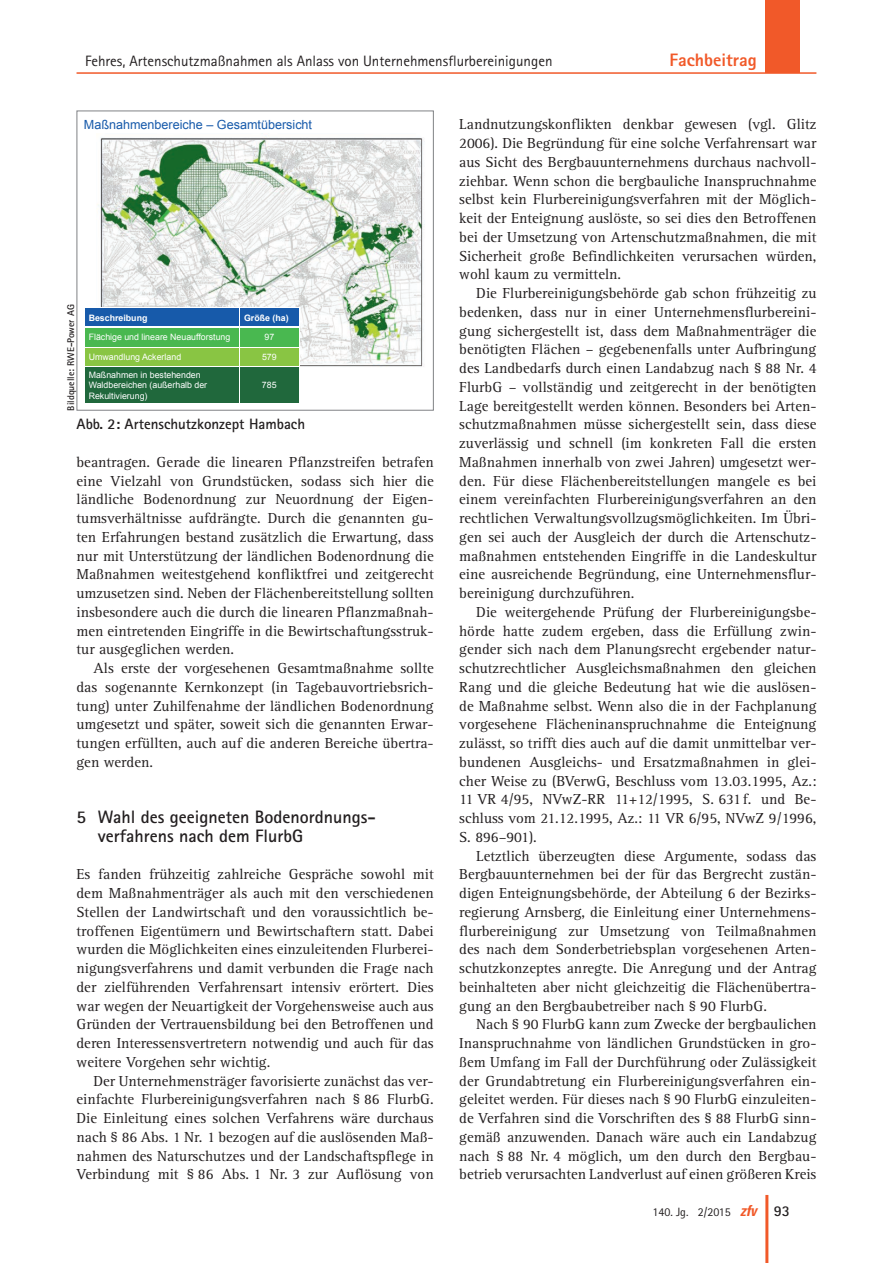
<style>
.page{position:relative;width:893px;height:1263px;background:#fff}
.page>*{position:absolute;margin:0;border:0;box-sizing:border-box;transform-origin:0 0}
._11_titel_1{font:700 18px/18.8px "Rotis Sans Serif";color:#231f20}
.t1{font:800 18px "Rotis Sans Serif";color:#f15929}
._01_normal{font:15px/18.8px "Rotis Serif";color:#231f20;text-align:justify}
._01_normal_oEZ_AA{font:15px/18.8px "Rotis Serif";color:#231f20;text-align:justify}
.t2{font:15px "Rotis Sans Serif";color:#231f20}
._05_abb{font:700 15px "Rotis Sans Serif";color:#231f20}
.t3{font:12.6px "Arial";color:#175aaa}
.t4{font:12px "Rotis Sans Serif";color:#231f20}
._05_abb_copyright{font:700 9.75px "Rotis Sans Serif";color:#231f20}
.t5{font:8.85px/10.6px "Arial";color:#fff}
.t6{font:700 8.85px "Arial";color:#fff}
.s1{font-family:"Univers";font-weight:700;font-style:italic;font-stretch:condensed;font-size:15px;color:#f15929}
.s2{font-weight:700;font-size:15px}
</style>
<div class="page">
<div style="left:765px;top:0;width:34px;height:72px;background:#f15929"></div>
<hr style="left:77px;top:72px;width:739px;height:2px;background:#f15929">
<hr style="left:765px;top:1195px;width:3px;height:68px;background:#f15929">
<img style="left:97px;top:135px;width:328px;height:232px">
<div style="left:84px;top:307px;width:215px;height:20px;background:#175aaa"></div>
<div style="left:84px;top:327px;width:215px;height:20px;background:#49b850"></div>
<div style="left:84px;top:347px;width:215px;height:20px;background:#89c543"></div>
<div style="left:84px;top:367px;width:215px;height:36px;background:#20683c"></div>
<hr style="left:239px;top:307px;width:1px;height:96px;background:#fff">
<hr style="left:84px;top:326px;width:215px;height:2px;background:#fff">
<hr style="left:84px;top:347px;width:215px;height:1px;background:#fff">
<hr style="left:84px;top:366px;width:215px;height:1px;background:#fff">
<hr style="left:84px;top:307px;width:1px;height:96px;background:#fff">
<hr style="left:299px;top:307px;width:1px;height:96px;background:#fff">
<hr style="left:84px;top:307px;width:215px;height:1px;background:#fff">
<div style="left:77px;top:111px;width:357px;height:300px;border:1px solid #808285"></div>
<p class="t2" style="left:85px;top:52px;width:469px">Fehres, Artenschutzmaßnahmen als Anlass von Unternehmensflurbereinigungen</p>
<p class="t1" style="left:670px;top:48px;width:89px">Fachbeitrag</p>
<p class="t3" style="left:84px;top:116px;width:230px">Maßnahmenbereiche – Gesamtübersicht</p>
<p class="_05_abb_copyright" style="left:65px;top:411px;width:108px;rotate:-90deg">Bildquelle: RWE-Power AG</p>
<p class="t6" style="left:89px;top:312px;width:60px">Beschreibung</p>
<p class="t6" style="left:244px;top:312px;width:46px">Größe (ha)</p>
<p class="t5" style="left:89px;top:332px;width:143px">Flächige und lineare Neuaufforstung</p>
<p class="t5" style="left:264px;top:332px;width:11px">97</p>
<p class="t5" style="left:89px;top:352px;width:94px">Umwandlung Ackerland</p>
<p class="t5" style="left:262px;top:352px;width:16px">579</p>
<p class="t5" style="left:89px;top:369px;width:120px">Maßnahmen in bestehenden<br>Waldbereichen (außerhalb der<br>Rekultivierung)</p>
<p class="t5" style="left:262px;top:380px;width:16px">785</p>
<p class="_05_abb" style="left:77px;top:415px;width:230px">Abb. 2: Artenschutzkonzept Hambach</p>
<p class="_01_normal" style="left:77px;top:453px;width:359px">beantragen. Gerade die linearen Pflanzstreifen betrafen eine Vielzahl von Grundstücken, sodass sich hier die ländliche Bodenordnung zur Neuordnung der Eigen&shy;tumsverhältnisse aufdrängte. Durch die genannten gu&shy;ten Erfahrungen bestand zusätzlich die Erwartung, dass nur mit Unterstützung der ländlichen Bodenordnung die Maßnahmen weitestgehend konfliktfrei und zeitgerecht umzusetzen sind. Neben der Flächenbereitstellung sollten insbesondere auch die durch die linearen Pflanzmaßnah&shy;men eintretenden Eingriffe in die Bewirtschaftungsstruk&shy;tur ausgeglichen werden.</p>
<p class="_01_normal" style="left:77px;top:659px;width:359px;text-indent:17px">Als erste der vorgesehenen Gesamtmaßnahme sollte das sogenannte Kernkonzept (in Tagebauvortriebsrich&shy;tung) unter Zuhilfenahme der ländlichen Bodenordnung umgesetzt und später, soweit sich die genannten Erwar&shy;tungen erfüllten, auch auf die anderen Bereiche übertra&shy;gen werden.</p>
<p class="_11_titel_1" style="left:98px;top:807px;width:279px;text-indent:-21px">5 Wahl des geeigneten Bodenordnungs&shy;verfahrens nach dem FlurbG</p>
<p class="_01_normal_oEZ_AA" style="left:77px;top:865px;width:359px">Es fanden frühzeitig zahlreiche Gespräche sowohl mit dem Maßnahmenträger als auch mit den verschiedenen Stellen der Landwirtschaft und den voraussichtlich be&shy;troffenen Eigentümern und Bewirtschaftern statt. Dabei wurden die Möglichkeiten eines einzuleitenden Flurberei&shy;nigungsverfahrens und damit verbunden die Frage nach der zielführenden Verfahrensart intensiv erörtert. Dies war wegen der Neuartigkeit der Vorgehensweise auch aus Gründen der Vertrauensbildung bei den Betroffenen und deren Interessensvertretern notwendig und auch für das weitere Vorgehen sehr wichtig.</p>
<p class="_01_normal" style="left:77px;top:1072px;width:359px;text-indent:17px">Der Unternehmensträger favorisierte zunächst das ver&shy;einfachte Flurbereinigungsverfahren nach § 86 FlurbG.<br>Die Einleitung eines solchen Verfahrens wäre durchaus nach § 86 Abs. 1 Nr. 1 bezogen auf die auslösenden Maß&shy;nahmen des Naturschutzes und der Landschaftspflege in Verbindung mit § 86 Abs. 1 Nr. 3 zur Auflösung von</p>
<p class="_01_normal" style="left:459px;top:115px;width:359px">Landnutzungskonflikten denkbar gewesen (vgl. Glitz 2006). Die Begründung für eine solche Verfahrensart war aus Sicht des Bergbauunternehmens durchaus nachvoll&shy;ziehbar. Wenn schon die bergbauliche Inanspruchnahme selbst kein Flurbereinigungsverfahren mit der Möglich&shy;keit der Enteignung auslöste, so sei dies den Betroffenen bei der Umsetzung von Artenschutzmaßnahmen, die mit Sicherheit große Befindlichkeiten verursachen würden, wohl kaum zu vermitteln.</p>
<p class="_01_normal" style="left:459px;top:284px;width:359px;text-indent:17px">Die Flurbereinigungsbehörde gab schon frühzeitig zu bedenken, dass nur in einer Unternehmensflurbereini&shy;gung sichergestellt ist, dass dem Maßnahmenträger die benötigten Flächen – gegebenenfalls unter Aufbringung des Landbedarfs durch einen Landabzug nach § 88 Nr. 4<br>FlurbG – vollständig und zeitgerecht in der benötigten Lage bereitgestellt werden können. Besonders bei Arten&shy;schutzmaßnahmen müsse sichergestellt sein, dass diese zuverlässig und schnell (im konkreten Fall die ersten Maßnahmen innerhalb von zwei Jahren) umgesetzt wer&shy;den. Für diese Flächenbereitstellungen mangele es bei einem vereinfachten Flurbereinigungsverfahren an den rechtlichen Verwaltungsvollzugsmöglichkeiten. Im Übri&shy;gen sei auch der Ausgleich der durch die Artenschutz&shy;maßnahmen entstehenden Eingriffe in die Landeskultur eine ausreichende Begründung, eine Unternehmensflur&shy;bereinigung durchzuführen.</p>
<p class="_01_normal" style="left:459px;top:603px;width:359px;text-indent:17px">Die weitergehende Prüfung der Flurbereinigungsbe&shy;hörde hatte zudem ergeben, dass die Erfüllung zwin&shy;gender sich nach dem Planungsrecht ergebender natur&shy;schutzrechtlicher Ausgleichsmaßnahmen den gleichen Rang und die gleiche Bedeutung hat wie die auslösen&shy;de Maßnahme selbst. Wenn also die in der Fachplanung vorgesehene Flächeninanspruchnahme die Enteignung zulässt, so trifft dies auch auf die damit unmittelbar ver&shy;bundenen Ausgleichs- und Ersatzmaßnahmen in glei&shy;cher Weise zu (BVerwG, Beschluss vom 13.03.1995, Az.:<br>11 VR 4/95, NVwZ‑RR 11+12/1995, S. 631f. und Be&shy;schluss vom 21.12.1995, Az.: 11 VR 6/95, NVwZ 9/1996, S. 896–901).</p>
<p class="_01_normal" style="left:459px;top:847px;width:359px;text-indent:17px">Letztlich überzeugten diese Argumente, sodass das Bergbauunternehmen bei der für das Bergrecht zustän&shy;digen Enteignungsbehörde, der Abteilung 6 der Bezirks&shy;regierung Arnsberg, die Einleitung einer Unternehmens&shy;flurbereinigung zur Umsetzung von Teilmaßnahmen des nach dem Sonderbetriebsplan vorgesehenen Arten&shy;schutzkonzeptes anregte. Die Anregung und der Antrag beinhalteten aber nicht gleichzeitig die Flächenübertra&shy;gung an den Bergbaubetreiber nach § 90 FlurbG.</p>
<p class="_01_normal" style="left:459px;top:1015px;width:359px;text-indent:17px">Nach § 90 FlurbG kann zum Zwecke der bergbaulichen Inanspruchnahme von ländlichen Grundstücken in gro&shy;ßem Umfang im Fall der Durchführung oder Zulässigkeit der Grundabtretung ein Flurbereinigungsverfahren ein&shy;geleitet werden. Für dieses nach § 90 FlurbG einzuleiten&shy;de Verfahren sind die Vorschriften des § 88 FlurbG sinn&shy;gemäß anzuwenden. Danach wäre auch ein Landabzug nach § 88 Nr. 4 möglich, um den durch den Bergbau&shy;betrieb verursachten Landverlust auf einen größeren Kreis</p>
<p class="t4" style="left:652px;top:1205px;width:139px">140. Jg. 2/2015 <span class="s1">zfv</span> <span class="s2">93</span></p>
</div>
